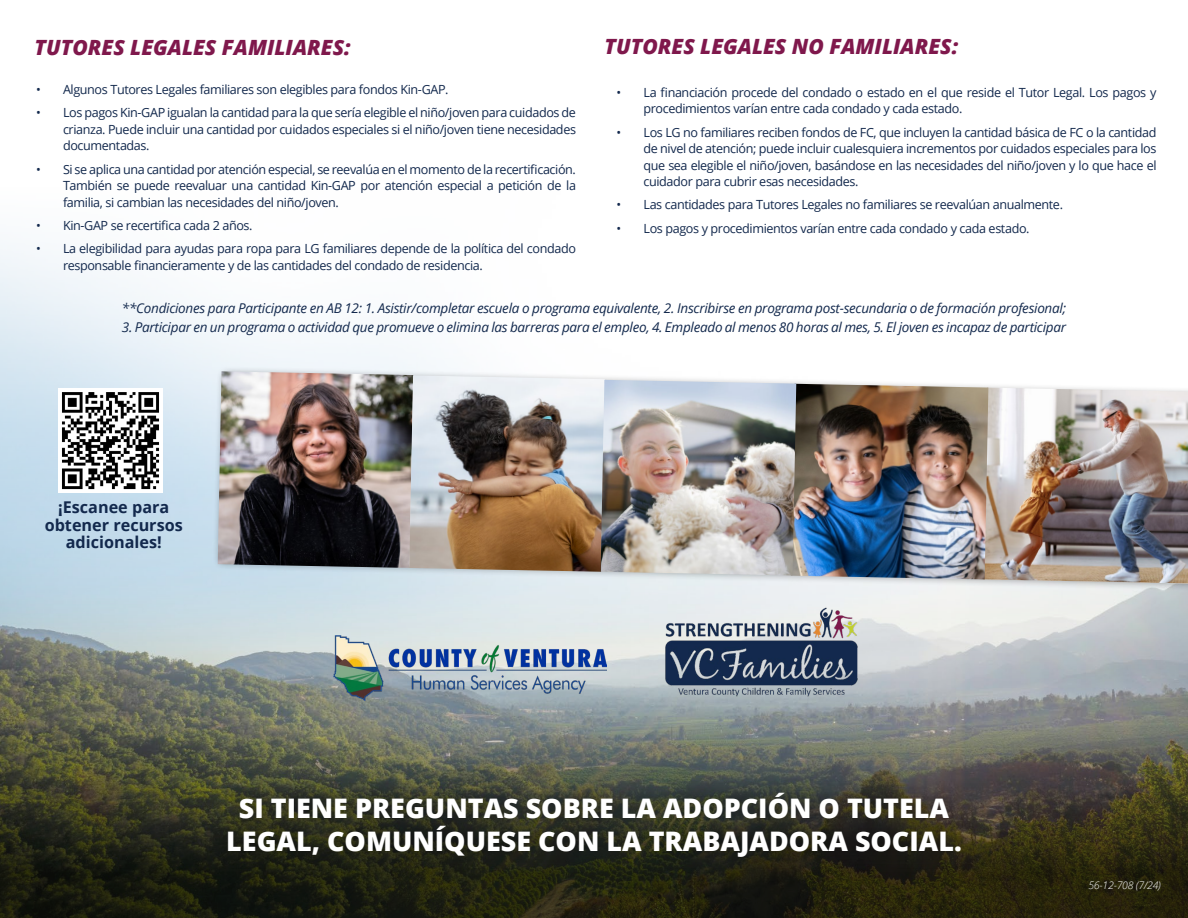
<style>
.page{position:relative;width:1188px;height:918px;background:#fff}
.page>*{position:absolute;margin:0;border:0;box-sizing:border-box;transform-origin:0 0}
.t1{font:800 26.85px/33.3px "Open Sans";color:#fff;text-align:center}
.t2{font:italic 800 21px "Open Sans";color:#7f184c}
.t3{font:700 16.2px/17.5px "Open Sans";color:#13294d;text-align:center}
.t4{font:italic 13.5px "Open Sans";letter-spacing:-.02em;color:#13294d}
.t5{font:12.6px/16.5px "Open Sans";letter-spacing:-.03em;color:#13294d;text-align:justify}
.t6{font:italic 300 10.5px "Open Sans";letter-spacing:-.02em;color:#fff}
</style>
<div class="page">
<img style="left:0;top:243px;width:1188px;height:470px">
<svg style="left:0;top:713px;width:1188px;height:205px;background:#464737"></svg>
<div style="left:209px;top:774px;width:770px;height:101px;background:#000;opacity:.75"></div>
<img style="left:334px;top:635px;width:273px;height:66px">
<img style="left:655px;top:601px;width:211px;height:106px">
<div style="left:213px;top:366px;width:975px;height:227px;background:#000;opacity:.4"></div>
<svg style="left:220px;top:374px;width:968px;height:210px"></svg>
<img style="left:984px;top:388px;width:204px;height:195px">
<img style="left:791px;top:384px;width:197px;height:195px">
<img style="left:218px;top:371px;width:195px;height:197px">
<img style="left:409px;top:375px;width:196px;height:197px">
<img style="left:601px;top:380px;width:195px;height:195px">
<img style="left:59px;top:388px;width:103px;height:104px">
<h2 class="t2" style="left:34px;top:32px;width:318px">TUTORES LEGALES FAMILIARES:</h2>
<h2 class="t2" style="left:605px;top:31px;width:355px">TUTORES LEGALES NO FAMILIARES:</h2>
<p class="t5" style="left:36px;top:81px;width:414px">• Algunos Tutores Legales familiares son elegibles para fondos Kin-GAP.</p>
<p class="t5" style="left:63px;top:104px;width:515px;text-indent:-27px">• Los pagos Kin-GAP igualan la cantidad para la que sería elegible el niño/joven para cuidados de crianza. Puede incluir una cantidad por cuidados especiales si el niño/joven tiene necesidades documentadas.</p>
<p class="t5" style="left:63px;top:160px;width:515px;text-indent:-27px">• Si se aplica una cantidad por atención especial, se reevalúa en el momento de la recertificación.<br>También se puede reevaluar una cantidad Kin-GAP por atención especial a petición de la familia, si cambian las necesidades del niño/joven.</p>
<p class="t5" style="left:36px;top:217px;width:218px">• Kin-GAP se recertifica cada 2 años.</p>
<p class="t5" style="left:63px;top:240px;width:515px;text-indent:-27px">• La elegibilidad para ayudas para ropa para LG familiares depende de la política del condado responsable financieramente y de las cantidades del condado de residencia.</p>
<p class="t5" style="left:644px;top:84px;width:515px;text-indent:-27px">• La financiación procede del condado o estado en el que reside el Tutor Legal. Los pagos y procedimientos varían entre cada condado y cada estado.</p>
<p class="t5" style="left:644px;top:123px;width:515px;text-indent:-27px">• Los LG no familiares reciben fondos de FC, que incluyen la cantidad básica de FC o la cantidad de nivel de atención; puede incluir cualesquiera incrementos por cuidados especiales para los que sea elegible el niño/joven, basándose en las necesidades del niño/joven y lo que hace el cuidador para cubrir esas necesidades.</p>
<p class="t5" style="left:617px;top:196px;width:448px">• Las cantidades para Tutores Legales no familiares se reevalúan anualmente.</p>
<p class="t5" style="left:617px;top:219px;width:415px">• Los pagos y procedimientos varían entre cada condado y cada estado.</p>
<p class="t4" style="left:122px;top:299px;width:946px">**Condiciones para Participante en AB 12: 1. Asistir/completar escuela o programa equivalente, 2. Inscribirse en programa post-secundaria o de formación profesional;</p>
<p class="t4" style="left:122px;top:318px;width:946px">3. Participar en un programa o actividad que promueve o elimina las barreras para el empleo, 4. Empleado al menos 80 horas al mes, 5. El joven es incapaz de participar</p>
<p class="t3" style="left:45px;top:498px;width:140px">¡Escanee para obtener recursos adicionales!</p>
<h1 class="t1" style="left:226px;top:790px;width:737px">SI TIENE PREGUNTAS SOBRE LA ADOPCIÓN O TUTELA<br>LEGAL, COMUNÍQUESE CON LA TRABAJADORA SOCIAL.</h1>
<p class="t6" style="left:1088px;top:878px;width:74px">56-12-708 (7/24)</p>
</div>
